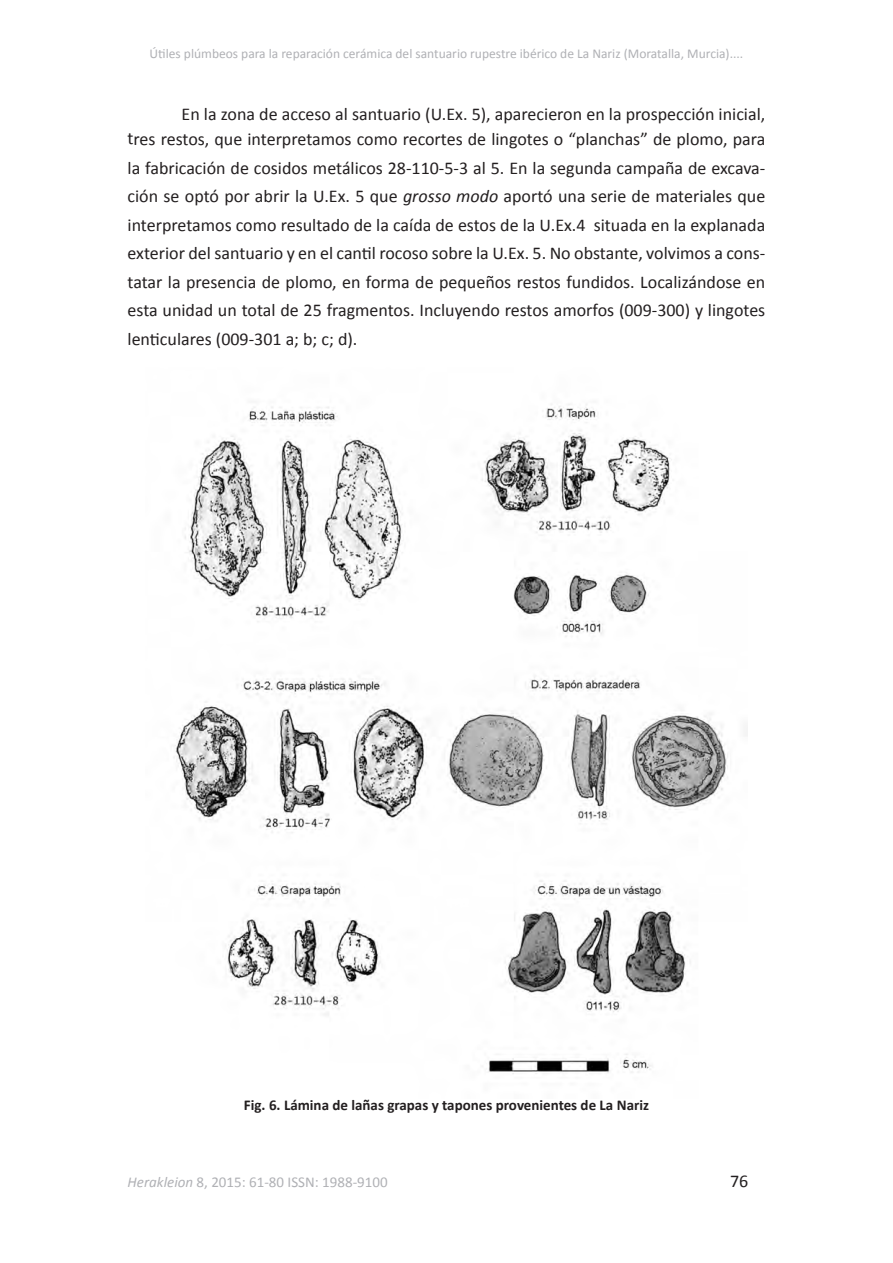
<style>
.page{position:relative;width:893px;height:1263px;background:#fff}
.page>*{position:absolute;margin:0;border:0;box-sizing:border-box;transform-origin:0 0}
.t1{font:18px/28.5px "Calibri";color:#231f20;text-align:right}
.t2{font:700 15px "Calibri";color:#231f20}
.t3{font:15px "Calibri";color:#b0b1b5}
.t4{font:13.5px "Calibri";color:#b0b1b5}
.s1{font-style:italic}
</style>
<div class="page">
<img style="left:173px;top:404px;width:575px;height:670px">
<p class="t4" style="left:150px;top:45px;width:595px">Útiles plúmbeos para la reparación cerámica del santuario rupestre ibérico de La Nariz (Moratalla, Murcia)....</p>
<p class="t1" style="left:128px;top:101px;width:639px;line-height:25.5px">En la zona de acceso al santuario (U.Ex. 5), aparecieron en la prospección inicial,<br>tres restos, que interpretamos como recortes de lingotes o “planchas” de plomo, para</p>
<p class="t1" style="left:128px;top:154px;width:639px;text-align:justify">la fabricación de cosidos metálicos 28-110-5-3 al 5. En la segunda campaña de excava&shy;ción se optó por abrir la U.Ex. 5 que <span class="s1">grosso modo</span> aportó una serie de materiales que interpretamos como resultado de la caída de estos de la U.Ex.4 situada en la explanada exterior del santuario y en el cantil rocoso sobre la U.Ex. 5. No obstante, volvimos a cons&shy;tatar la presencia de plomo, en forma de pequeños restos fundidos. Localizándose en esta unidad un total de 25 fragmentos. Incluyendo restos amorfos (009-300) y lingotes lenticulares (009-301 a; b; c; d).</p>
<p class="t2" style="left:244px;top:1095px;width:407px">Fig. 6. Lámina de lañas grapas y tapones provenientes de La Nariz</p>
<p class="t3" style="left:128px;top:1173px;width:262px"><span class="s1">Herakleion</span> 8, 2015: 61-80 ISSN: 1988-9100</p>
<p class="t1" style="left:730px;top:1167px;width:20px">76</p>
</div>
